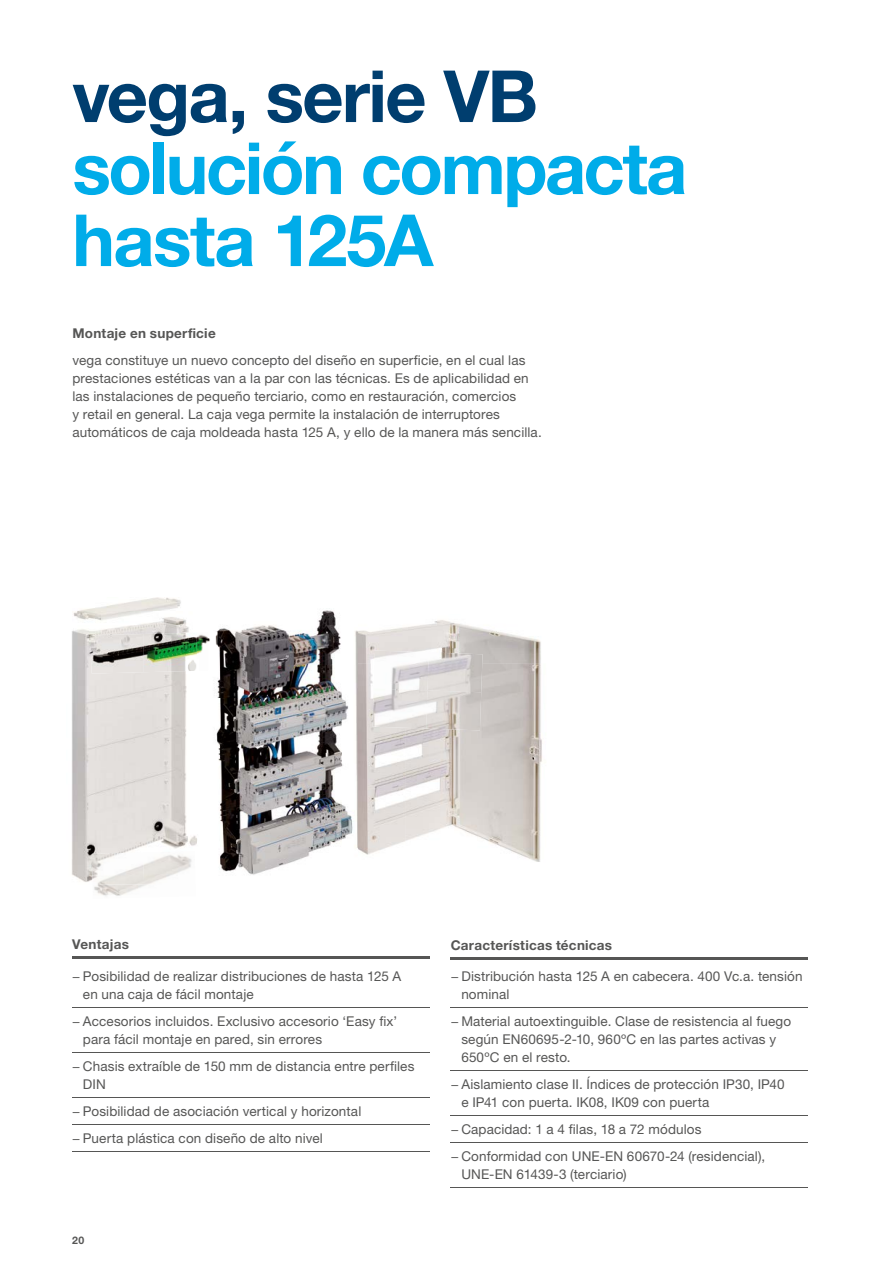
<style>
.page{position:relative;width:893px;height:1263px;background:#fff}
.page>*{position:absolute;margin:0;border:0;box-sizing:border-box;transform-origin:0 0}
.t1{font:700 72px/72px "Helvetica Neue LTW1 G";letter-spacing:-.035em;color:#00ace9}
.t2{font:700 72px "Helvetica Neue LTW1 G";letter-spacing:-.025em;color:#003e6f}
.t3{font:13.5px/18px "Helvetica Neue LTW1 G";letter-spacing:.01em;color:#565655}
.t4{font:700 13.5px "Helvetica Neue LTW1 G";letter-spacing:.02em;color:#565655}
.t5{font:700 10.5px "Helvetica Neue LTW1 G";color:#565655}
</style>
<div class="page">
<img style="left:72px;top:619px;width:117px;height:263px">
<img style="left:216px;top:610px;width:126px;height:88px">
<img style="left:216px;top:698px;width:126px;height:91px">
<img style="left:220px;top:789px;width:122px;height:86px">
<img style="left:357px;top:620px;width:184px;height:43px">
<img style="left:357px;top:663px;width:48px;height:192px">
<img style="left:454px;top:663px;width:88px;height:199px">
<img style="left:405px;top:728px;width:49px;height:113px">
<img style="left:342px;top:630px;width:15px;height:209px">
<img style="left:374px;top:650px;width:55px;height:38px">
<img style="left:427px;top:652px;width:56px;height:40px">
<img style="left:372px;top:688px;width:55px;height:40px">
<img style="left:426px;top:690px;width:55px;height:40px">
<img style="left:73px;top:597px;width:110px;height:28px">
<img style="left:144px;top:632px;width:64px;height:40px">
<img style="left:91px;top:634px;width:53px;height:40px">
<img style="left:208px;top:632px;width:10px;height:38px">
<img style="left:92px;top:851px;width:100px;height:45px">
<svg style="left:188px;top:835px;width:9px;height:12px"></svg>
<svg style="left:186px;top:659px;width:13px;height:15px"></svg>
<hr style="left:72px;top:957px;width:357px;height:2px;background:#565655">
<hr style="left:72px;top:1007px;width:357px;height:1px;background:#565655">
<hr style="left:72px;top:1052px;width:357px;height:1px;background:#565655">
<hr style="left:72px;top:1097px;width:357px;height:1px;background:#565655">
<hr style="left:72px;top:1124px;width:357px;height:1px;background:#565655">
<hr style="left:72px;top:1151px;width:357px;height:1px;background:#565655">
<hr style="left:451px;top:957px;width:357px;height:2px;background:#565655">
<hr style="left:451px;top:1007px;width:357px;height:1px;background:#565655">
<hr style="left:451px;top:1070px;width:357px;height:1px;background:#565655">
<hr style="left:451px;top:1115px;width:357px;height:1px;background:#565655">
<hr style="left:451px;top:1142px;width:357px;height:1px;background:#565655">
<hr style="left:451px;top:1187px;width:357px;height:1px;background:#565655">
<h1 class="t2" style="left:72px;top:52px;width:467px">vega, serie VB</h1>
<h1 class="t1" style="left:72px;top:132px;width:617px">solución compacta hasta 125A</h1>
<p class="t4" style="left:72px;top:325px;width:145px">Montaje en superficie</p>
<p class="t3" style="left:72px;top:351px;width:471px">vega constituye un nuevo concepto del diseño en superficie, en el cual las prestaciones estéticas van a la par con las técnicas. Es de aplicabilidad en las instalaciones de pequeño terciario, como en restauración, comercios<br>y retail en general. La caja vega permite la instalación de interruptores automáticos de caja moldeada hasta 125 A, y ello de la manera más sencilla.</p>
<p class="t4" style="left:72px;top:936px;width:58px">Ventajas</p>
<p class="t3" style="left:83px;top:967px;width:320px;text-indent:-11px">− Posibilidad de realizar distribuciones de hasta 125 A en una caja de fácil montaje</p>
<p class="t3" style="left:83px;top:1012px;width:316px;text-indent:-11px">− Accesorios incluidos. Exclusivo accesorio ‘Easy fix’ para fácil montaje en pared, sin errores</p>
<p class="t3" style="left:83px;top:1057px;width:333px;text-indent:-11px">− Chasis extraíble de 150 mm de distancia entre perfiles<br>DIN</p>
<p class="t3" style="left:72px;top:1098px;width:291px;line-height:27px">− Posibilidad de asociación vertical y horizontal − Puerta plástica con diseño de alto nivel</p>
<p class="t5" style="left:72px;top:1233px;width:14px">20</p>
<p class="t4" style="left:451px;top:936px;width:163px">Características técnicas</p>
<p class="t3" style="left:461px;top:967px;width:343px;text-indent:-11px">− Distribución hasta 125 A en cabecera. 400 Vc.a. tensión nominal</p>
<p class="t3" style="left:461px;top:1012px;width:331px;text-indent:-11px">− Material autoextinguible. Clase de resistencia al fuego según EN60695-2-10, 960ºC en las partes activas y<br>650ºC en el resto.</p>
<p class="t3" style="left:461px;top:1075px;width:325px;text-indent:-11px">− Aislamiento clase II. Índices de protección IP30, IP40 e IP41 con puerta. IK08, IK09 con puerta</p>
<p class="t3" style="left:451px;top:1116px;width:316px;line-height:27px">− Capacidad: 1 a 4 filas, 18 a 72 módulos<br>− Conformidad con UNE-EN 60670-24 (residencial),</p>
<p class="t3" style="left:461px;top:1165px;width:167px">UNE-EN 61439-3 (terciario)</p>
</div>
